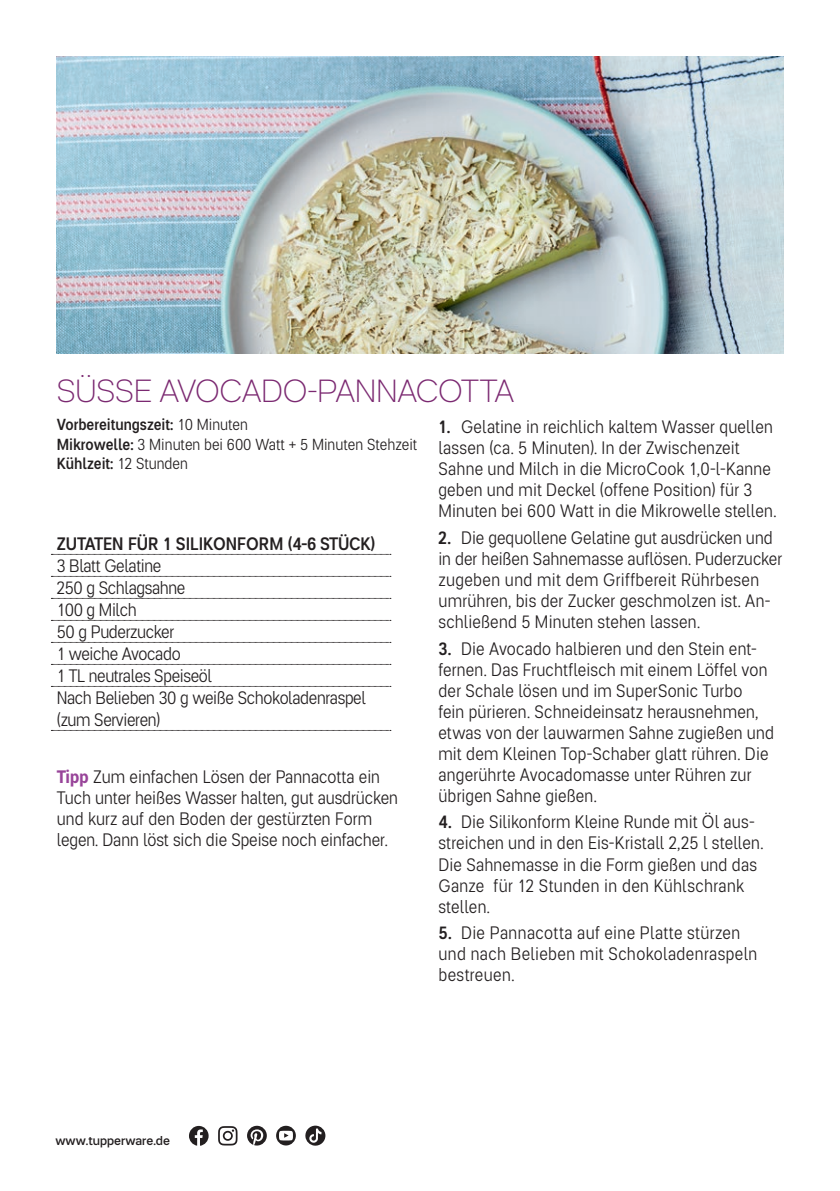
<style>
.page{position:relative;width:840px;height:1191px;background:#fff}
.page>*{position:absolute;margin:0;border:0;box-sizing:border-box;transform-origin:0 0}
.t1{font:100 32px "Tupper PRO";letter-spacing:-.005em;color:#7b2971}
.t2{font:300 18px/21px "Tupper PRONARROW";letter-spacing:.005em;color:#231f20}
.t3{font:300 18px/22px "Tupper PRONARROW";letter-spacing:-.02em;color:#231f20}
.t4{font:500 18px "Tupper PRONARROW";color:#231f20}
.t5{font:300 16px/19.2px "Tupper PRONARROW";color:#231f20}
.t6{font:500 12.6px "Tupper PRO";color:#231f20}
.s1{font-weight:500}
.s2{font-weight:700;color:#984499}
</style>
<div class="page">
<svg style="left:51px;top:554px;width:340px;height:1px"></svg>
<svg style="left:51px;top:576px;width:340px;height:1px"></svg>
<svg style="left:51px;top:598px;width:340px;height:1px"></svg>
<svg style="left:51px;top:620px;width:340px;height:1px"></svg>
<svg style="left:51px;top:642px;width:340px;height:1px"></svg>
<svg style="left:51px;top:664px;width:340px;height:1px"></svg>
<svg style="left:51px;top:686px;width:340px;height:1px"></svg>
<svg style="left:51px;top:730px;width:340px;height:1px"></svg>
<img style="left:57px;top:57px;width:725px;height:296px">
<svg style="left:189px;top:1126px;width:19px;height:19px"></svg>
<svg style="left:218px;top:1126px;width:19px;height:19px"></svg>
<svg style="left:247px;top:1125px;width:20px;height:20px"></svg>
<svg style="left:276px;top:1125px;width:20px;height:20px"></svg>
<svg style="left:305px;top:1125px;width:20px;height:20px"></svg>
<h1 class="t1" style="left:57px;top:373px;width:458px">SÜSSE AVOCADO-PANNACOTTA</h1>
<p class="t5" style="left:57px;top:414px;width:362px"><span class="s1">Vorbereitungszeit:</span> 10 Minuten<br><span class="s1">Mikrowelle:</span> 3 Minuten bei 600 Watt + 5 Minuten Stehzeit<br><span class="s1">Kühlzeit:</span> 12 Stunden</p>
<p class="t2" style="left:438px;top:416px;width:339px"><span class="s1">1.</span> Gelatine in reichlich kaltem Wasser quellen lassen (ca. 5 Minuten). In der Zwischenzeit Sahne und Milch in die MicroCook 1,0-l-Kanne geben und mit Deckel (offene Position) für 3<br>Minuten bei 600 Watt in die Mikrowelle stellen.</p>
<p class="t2" style="left:438px;top:526px;width:345px"><span class="s1">2.</span> Die gequollene Gelatine gut ausdrücken und in der heißen Sahnemasse auflösen. Puderzucker zugeben und mit dem Griffbereit Rührbesen umrühren, bis der Zucker geschmolzen ist. An&shy;schließend 5 Minuten stehen lassen.</p>
<p class="t2" style="left:438px;top:637px;width:337px"><span class="s1">3.</span> Die Avocado halbieren und den Stein ent&shy;fernen. Das Fruchtfleisch mit einem Löffel von der Schale lösen und im SuperSonic Turbo<br>fein pürieren. Schneideinsatz herausnehmen, etwas von der lauwarmen Sahne zugießen und mit dem Kleinen Top-Schaber glatt rühren. Die angerührte Avocadomasse unter Rühren zur übrigen Sahne gießen.</p>
<p class="t2" style="left:438px;top:811px;width:326px"><span class="s1">4.</span> Die Silikonform Kleine Runde mit Öl aus&shy;streichen und in den Eis-Kristall 2,25 l stellen.<br>Die Sahnemasse in die Form gießen und das Ganze für 12 Stunden in den Kühlschrank stellen.</p>
<p class="t2" style="left:438px;top:921px;width:320px"><span class="s1">5.</span> Die Pannacotta auf eine Platte stürzen und nach Belieben mit Schokoladenraspeln bestreuen.</p>
<p class="t4" style="left:57px;top:532px;width:320px">ZUTATEN FÜR 1 SILIKONFORM (4-6 STÜCK)</p>
<p class="t3" style="left:57px;top:554px;width:310px">3 Blatt Gelatine<br>250 g Schlagsahne<br>100 g Milch<br>50 g Puderzucker<br>1 weiche Avocado<br>1 TL neutrales Speiseöl<br>Nach Belieben 30 g weiße Schokoladenraspel (zum Servieren)</p>
<p class="t2" style="left:57px;top:765px;width:342px"><span class="s2">Tipp</span> Zum einfachen Lösen der Pannacotta ein Tuch unter heißes Wasser halten, gut ausdrücken und kurz auf den Boden der gestürzten Form legen. Dann löst sich die Speise noch einfacher.</p>
<p class="t6" style="left:55px;top:1133px;width:116px">www.tupperware.de</p>
</div>
